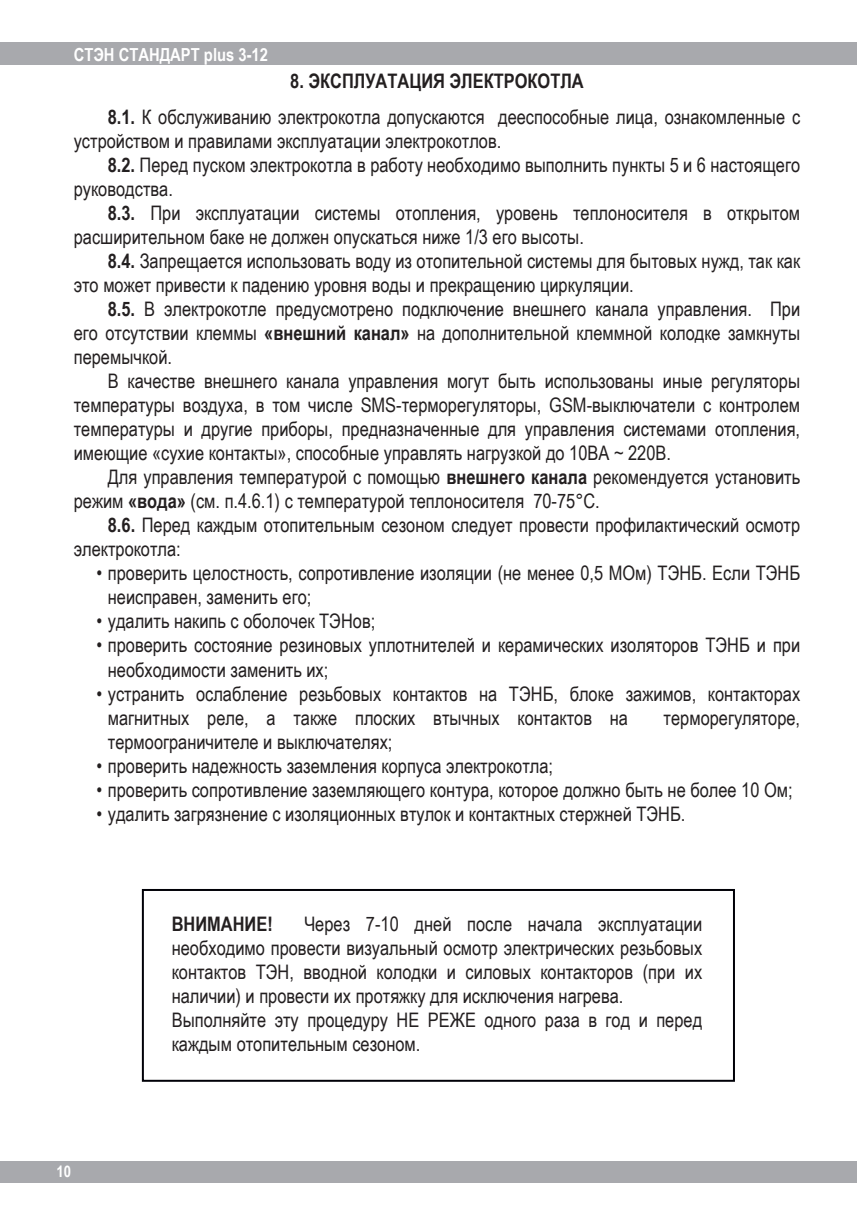
<style>
.page{position:relative;width:857px;height:1225px;background:#fff}
.page>*{position:absolute;margin:0;border:0;box-sizing:border-box;transform-origin:0 0}
.t1{font:20px/24px "Arial Narrow";color:#231f20}
.t2{font:700 20px "Arial Narrow";color:#231f20}
.t3{font:700 18px "Arial Narrow";color:#fff}
.t4{font:700 16px "Arial Narrow";color:#fff}
.s1{font-weight:700}
</style>
<div class="page">
<div style="left:0;top:43px;width:856px;height:22px;background:#a8a9ad"></div>
<div style="left:0;top:1161px;width:856px;height:22px;background:#a8a9ad"></div>
<div style="left:142px;top:889px;width:592px;height:192px;border:2px solid #000007"></div>
<p class="t3" style="left:74px;top:41px;width:196px">СТЭН СТАНДАРТ plus 3-12</p>
<p class="t1" style="left:108px;top:62px;width:693px;line-height:36px;text-indent:182px"><span class="s1">8. ЭКСПЛУАТАЦИЯ ЭЛЕКТРОКОТЛА<br>8.1.</span> К обслуживанию электрокотла допускаются дееспособные лица, ознакомленные с</p>
<p class="t1" style="left:74px;top:128px;width:429px">устройством и правилами эксплуатации электрокотлов.</p>
<p class="t1" style="left:108px;top:152px;width:693px"><span class="s1">8.2.</span> Перед пуском электрокотла в работу необходимо выполнить пункты 5 и 6 настоящего</p>
<p class="t1" style="left:74px;top:176px;width:101px">руководства.</p>
<p class="t1" style="left:108px;top:200px;width:693px"><span class="s1">8.3.</span> При эксплуатации системы отопления, уровень теплоносителя в открытом</p>
<p class="t1" style="left:74px;top:224px;width:511px">расширительном баке не должен опускаться ниже 1/3 его высоты.</p>
<p class="t1" style="left:108px;top:248px;width:693px"><span class="s1">8.4.</span> Запрещается использовать воду из отопительной системы для бытовых нужд, так как</p>
<p class="t1" style="left:74px;top:272px;width:561px">это может привести к падению уровня воды и прекращению циркуляции.</p>
<p class="t1" style="left:108px;top:296px;width:693px"><span class="s1">8.5.</span> В электрокотле предусмотрено подключение внешнего канала управления. При</p>
<p class="t1" style="left:74px;top:320px;width:727px">его отсутствии клеммы <span class="s1">«внешний канал»</span> на дополнительной клеммной колодке замкнуты</p>
<p class="t1" style="left:74px;top:344px;width:100px">перемычкой.</p>
<p class="t1" style="left:108px;top:368px;width:693px">В качестве внешнего канала управления могут быть использованы иные регуляторы</p>
<p class="t1" style="left:74px;top:392px;width:727px">температуры воздуха, в том числе SMS-терморегуляторы, GSM-выключатели с контролем</p>
<p class="t1" style="left:74px;top:416px;width:727px">температуры и другие приборы, предназначенные для управления системами отопления,</p>
<p class="t1" style="left:74px;top:440px;width:598px">имеющие «сухие контакты», способные управлять нагрузкой до 10ВА ~ 220В.</p>
<p class="t1" style="left:108px;top:464px;width:693px">Для управления температурой с помощью <span class="s1">внешнего канала</span> рекомендуется установить</p>
<p class="t1" style="left:74px;top:488px;width:527px">режим <span class="s1">«вода»</span> (см. п.4.6.1) с температурой теплоносителя 70-75°С.</p>
<p class="t1" style="left:108px;top:512px;width:693px"><span class="s1">8.6.</span> Перед каждым отопительным сезоном следует провести профилактический осмотр</p>
<p class="t1" style="left:74px;top:536px;width:108px">электрокотла:</p>
<p class="t1" style="left:108px;top:560px;width:693px;text-indent:-11px">• проверить целостность, сопротивление изоляции (не менее 0,5 МОм) ТЭНБ. Если ТЭНБ неисправен, заменить его;</p>
<p class="t1" style="left:96px;top:608px;width:280px">• удалить накипь с оболочек ТЭНов;</p>
<p class="t1" style="left:108px;top:632px;width:693px;text-indent:-11px">• проверить состояние резиновых уплотнителей и керамических изоляторов ТЭНБ и при необходимости заменить их;</p>
<p class="t1" style="left:108px;top:680px;width:693px;text-indent:-11px">• устранить ослабление резьбовых контактов на ТЭНБ, блоке зажимов, контакторах магнитных реле, а также плоских втычных контактов на</p>
<p class="t1" style="left:663px;top:704px;width:138px">терморегуляторе,</p>
<p class="t1" style="left:108px;top:728px;width:286px">термоограничителе и выключателях;</p>
<p class="t1" style="left:96px;top:752px;width:458px">• проверить надежность заземления корпуса электрокотла;</p>
<p class="t1" style="left:96px;top:776px;width:697px">• проверить сопротивление заземляющего контура, которое должно быть не более 10 Ом;</p>
<p class="t1" style="left:96px;top:800px;width:590px">• удалить загрязнение с изоляционных втулок и контактных стержней ТЭНБ.</p>
<p class="t4" style="left:56px;top:1159px;width:16px">10</p>
<p class="t1" style="left:172px;top:911px;width:531px;text-indent:132px">Через 7-10 дней после начала эксплуатации необходимо провести визуальный осмотр электрических резьбовых контактов ТЭН, вводной колодки и силовых контакторов (при их наличии) и провести их протяжку для исключения нагрева.<br>Выполняйте эту процедуру НЕ РЕЖЕ одного раза в год и перед каждым отопительным сезоном.</p>
<p class="t2" style="left:172px;top:908px;width:103px">ВНИМАНИЕ!</p>
</div>
